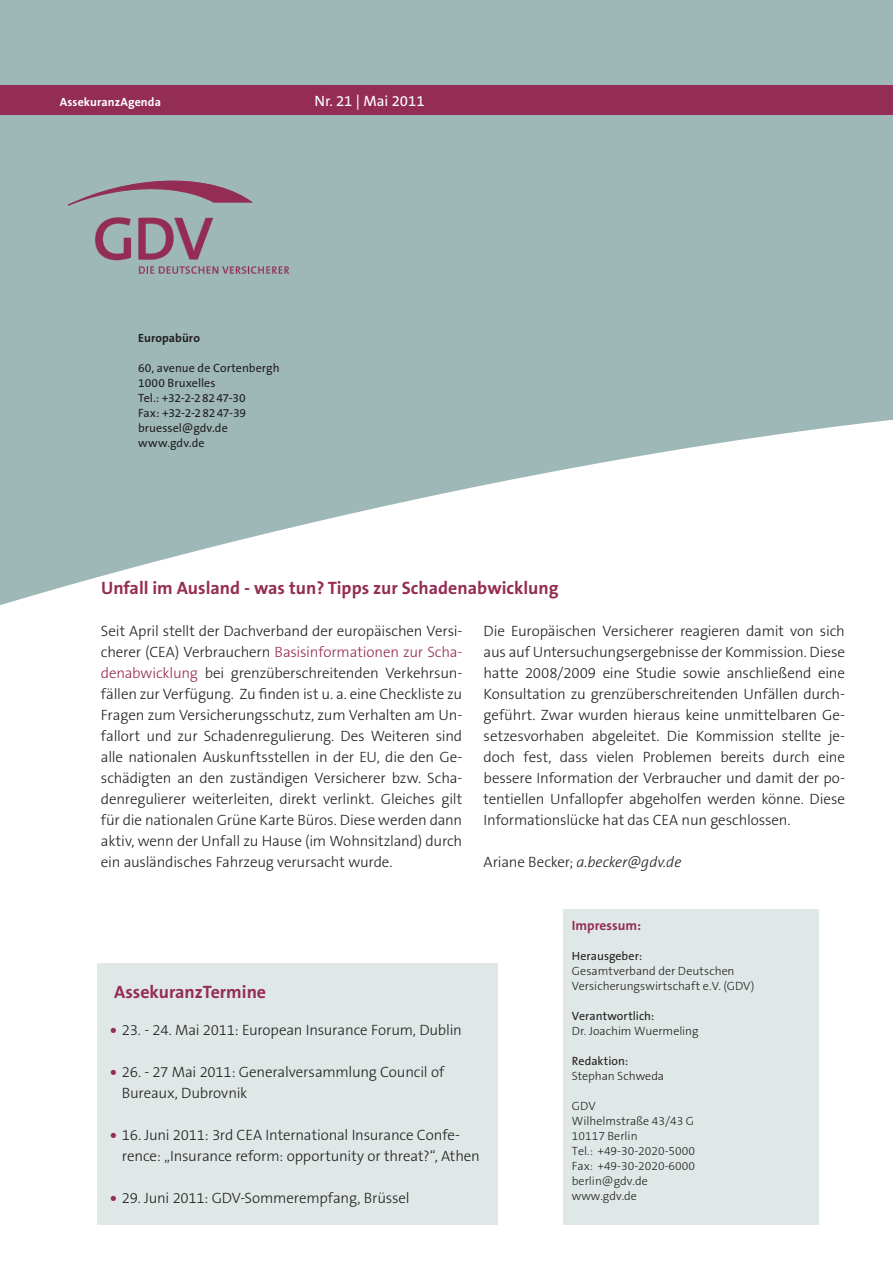
<style>
.page{position:relative;width:893px;height:1263px;background:#fff}
.page>*{position:absolute;margin:0;border:0;box-sizing:border-box;transform-origin:0 0}
.t1{font:700 18px "The Sans B7";color:#942d53}
.t2{font:300 15px/21px "The Sans B3";letter-spacing:-.015em;color:#231f20}
.t3{font:italic 300 15px "The Sans B3";color:#231f20}
.t4{font:15px "The Sans B5 Plain";color:#fff}
.t5{font:700 13.5px "The Sans B7";color:#942d53}
.t6{font:300 12px/15px "The Sans B3";color:#231f20}
.t7{font:12px/15px "The Sans B5 Plain";letter-spacing:.005em;color:#231f20}
.t8{font:700 12px "The Sans B7";letter-spacing:.01em;color:#fff}
.t9{font:700 12px "The Sans B7";letter-spacing:.005em;color:#231f20}
.s1{color:#942d53}
.s2{font-style:normal}
.s3{font-size:25.5px;color:#942d53}
</style>
<div class="page">
<svg style="left:0;top:0;width:893px;height:605px;fill:#9db8b7"></svg>
<div style="left:0;top:85px;width:893px;height:30px;background:#942d53"></div>
<div style="left:60px;top:170px;width:240px;height:116px;background:#9db8b7"></div>
<svg style="left:68px;top:180px;width:184px;height:26px"></svg>
<svg style="left:95px;top:217px;width:36px;height:43px"></svg>
<svg style="left:138px;top:218px;width:75px;height:42px"></svg>
<svg style="left:139px;top:266px;width:150px;height:8px"></svg>
<div style="left:563px;top:909px;width:256px;height:315px;background:#dfe7e7"></div>
<div style="left:97px;top:963px;width:400px;height:261px;background:#dfe7e7"></div>
<p class="t8" style="left:60px;top:95px;width:103px">AssekuranzAgenda</p>
<p class="t4" style="left:314px;top:93px;width:112px">Nr. 21 | Mai 2011</p>
<p class="t9" style="left:138px;top:332px;width:63px">Europabüro</p>
<p class="t7" style="left:138px;top:361px;width:143px">60, avenue de Cortenbergh<br>1000 Bruxelles<br>Tel.: +32-2-28247-30<br>Fax: +32-2-28247-39 bruessel@gdv.de www.gdv.de</p>
<p class="t1" style="left:101px;top:579px;width:459px">Unfall im Ausland - was tun? Tipps zur Schadenabwicklung</p>
<p class="t2" style="left:101px;top:621px;width:363px;text-align:justify">Seit April stellt der Dachverband der europäischen Versi&shy;cherer (CEA) Verbrauchern <span class="s1">Basisinformationen zur Scha&shy;denabwicklung</span> bei grenzüberschreitenden Verkehrsun&shy;fällen zur Verfügung. Zu finden ist u. a. eine Checkliste zu Fragen zum Versicherungsschutz, zum Verhalten am Un&shy;fallort und zur Schadenregulierung. Des Weiteren sind alle nationalen Auskunftsstellen in der EU, die den Ge&shy;schädigten an den zuständigen Versicherer bzw. Scha&shy;denregulierer weiterleiten, direkt verlinkt. Gleiches gilt für die nationalen Grüne Karte Büros. Diese werden dann aktiv, wenn der Unfall zu Hause (im Wohnsitzland) durch ein ausländisches Fahrzeug verursacht wurde.</p>
<p class="t2" style="left:484px;top:621px;width:363px;text-align:justify">Die Europäischen Versicherer reagieren damit von sich aus auf Untersuchungsergebnisse der Kommission. Diese hatte 2008/2009 eine Studie sowie anschließend eine Konsultation zu grenzüberschreitenden Unfällen durch&shy;geführt. Zwar wurden hieraus keine unmittelbaren Ge&shy;setzesvorhaben abgeleitet. Die Kommission stellte je&shy;doch fest, dass vielen Problemen bereits durch eine bessere Information der Verbraucher und damit der po&shy;tentiellen Unfallopfer abgeholfen werden könne. Diese Informationslücke hat das CEA nun geschlossen.</p>
<p class="t3" style="left:484px;top:854px;width:199px"><span class="s2">Ariane Becker;</span> a.becker@gdv.de</p>
<p class="t1" style="left:114px;top:982px;width:154px">AssekuranzTermine</p>
<p class="t2" style="left:108px;top:1020px;width:355px"><span class="s3">•</span> 23. - 24. Mai 2011: European Insurance Forum, Dublin</p>
<p class="t2" style="left:122px;top:1062px;width:324px;text-indent:-14px"><span class="s3">•</span> 26. - 27 Mai 2011: Generalversammlung Council of<br>Bureaux, Dubrovnik</p>
<p class="t2" style="left:122px;top:1125px;width:359px;text-indent:-14px"><span class="s3">•</span> 16. Juni 2011: 3rd CEA International Insurance Confe&shy;rence: „Insurance reform: opportunity or threat?“, Athen</p>
<p class="t2" style="left:108px;top:1188px;width:303px"><span class="s3">•</span> 29. Juni 2011: GDV-Sommerempfang, Brüssel</p>
<p class="t5" style="left:572px;top:918px;width:71px">Impressum:</p>
<p class="t7" style="left:572px;top:949px;width:72px">Herausgeber:</p>
<p class="t6" style="left:572px;top:964px;width:184px">Gesamtverband der Deutschen<br>Versicherungswirtschaft e.V. (GDV)</p>
<p class="t7" style="left:572px;top:1009px;width:84px">Verantwortlich:</p>
<p class="t6" style="left:572px;top:1024px;width:128px">Dr. Joachim Wuermeling</p>
<p class="t7" style="left:572px;top:1054px;width:58px">Redaktion:</p>
<p class="t6" style="left:572px;top:1069px;width:94px">Stephan Schweda</p>
<p class="t6" style="left:572px;top:1099px;width:125px">GDV<br>Wilhelmstraße 43/43 G<br>10117 Berlin<br>Tel.: +49-30-2020-5000<br>Fax: +49-30-2020-6000 berlin@gdv.de www.gdv.de</p>
</div>
